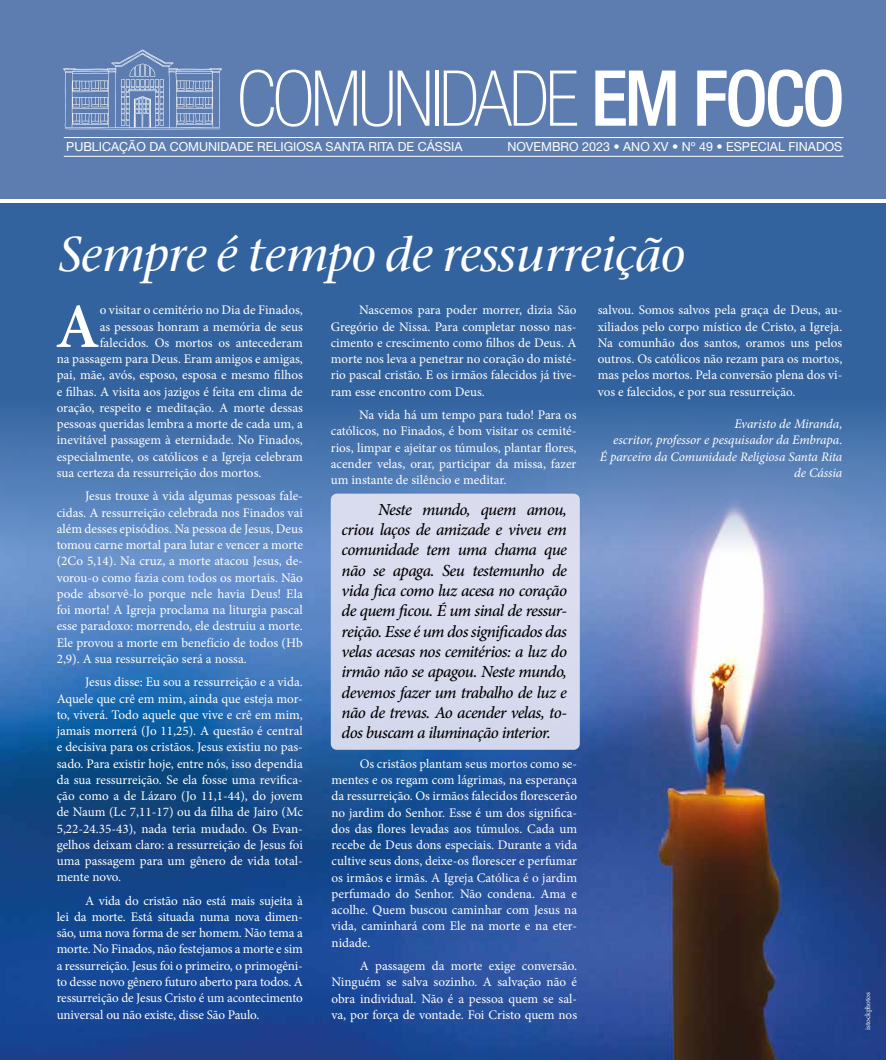
<style>
.page{position:relative;width:886px;height:1060px;background:#fff}
.page>*{position:absolute;margin:0;border:0;box-sizing:border-box;transform-origin:0 0}
.t1{font:100 condensed 77.25px "Helvetica Neue LT Std";letter-spacing:-.04em;color:#fff}
.t2{font:600 63.12px "Minion Pro";color:#fff}
.t3{font:italic 500 46.25px "Stone Serif";color:#fff}
.t4{font:italic 500 16.88px/20.4px "Minion Pro";letter-spacing:-.035em;color:#000;text-align:justify}
.t5{font:13.12px/16.2px "Minion Pro";color:#fff;text-align:justify}
.t6{font:italic 13.12px/16.2px "Minion Pro";letter-spacing:-.01em;color:#fff;text-align:right}
.t7{font:12.5px "Helvetica Neue LT Std";color:#fff}
.t8{font:7.5px "Minion Pro";letter-spacing:-.005em;color:#fff}
.s1{font-weight:500}
</style>
<div class="page">
<img style="left:0;top:204px;width:886px;height:855px">
<div style="left:0;top:0;width:886px;height:198px;background:#5d7db1"></div>
<hr style="left:64px;top:137px;width:779px;height:1px;background:#fff">
<hr style="left:64px;top:156px;width:779px;height:1px;background:#fff">
<svg style="left:63px;top:49px;width:159px;height:80px"></svg>
<div style="left:331px;top:493px;width:249px;height:256px;background:#d9dcef;border-radius:6px"></div>
<h1 class="t1" style="left:237px;top:55px;width:609px">COMUNIDADE <span class="s1">EM FOCO</span></h1>
<p class="t7" style="left:66px;top:139px;width:398px">PUBLICAÇÃO DA COMUNIDADE RELIGIOSA SANTA RITA DE CÁSSIA</p>
<p class="t7" style="left:507px;top:139px;width:336px">NOVEMBRO 2023 • ANO XV • Nº 49 • ESPECIAL FINADOS</p>
<h3 class="t3" style="left:57px;top:225px;width:627px">Sempre é tempo de ressurreição</h3>
<p class="t5" style="left:598px;top:302px;width:246px">salvou. Somos salvos pela graça de Deus, au&shy;xiliados pelo corpo místico de Cristo, a Igreja.<br>Na comunhão dos santos, oramos uns pelos outros. Os católicos não rezam para os mortos, mas pelos mortos. Pela conversão plena dos vi&shy;vos e falecidos, e por sua ressurreição.</p>
<p class="t6" style="left:600px;top:416px;width:244px">Evaristo de Miranda,<br>escritor, professor e pesquisador da Embrapa.<br>É parceiro da Comunidade Religiosa Santa Rita de Cássia</p>
<p class="t4" style="left:342px;top:499px;width:227px;text-indent:37px">Neste mundo, quem amou, criou laços de amizade e viveu em comunidade tem uma chama que não se apaga. Seu testemunho de vida fica como luz acesa no coração de quem ficou. É um sinal de ressur&shy;reição. Esse é um dos significados das velas acesas nos cemitérios: a luz do irmão não se apagou. Neste mundo, devemos fazer um trabalho de luz e não de trevas. Ao acender velas, to&shy;dos buscam a iluminação interior.</p>
<h2 class="t2" style="left:55px;top:283px;width:46px">A</h2>
<p class="t5" style="left:100px;top:302px;width:205px">o visitar o cemitério no Dia de Finados,</p>
<p class="t5" style="left:331px;top:302px;width:247px;text-indent:28px">Nascemos para poder morrer, dizia São Gregório de Nissa. Para completar nosso nas&shy;cimento e crescimento como filhos de Deus. A morte nos leva a penetrar no coração do misté&shy;rio pascal cristão. E os irmãos falecidos já tive&shy;ram esse encontro com Deus.</p>
<p class="t5" style="left:331px;top:407px;width:247px;text-indent:28px">Na vida há um tempo para tudo! Para os católicos, no Finados, é bom visitar os cemité&shy;rios, limpar e ajeitar os túmulos, plantar flores, acender velas, orar, participar da missa, fazer um instante de silêncio e meditar.</p>
<p class="t5" style="left:100px;top:318px;width:205px">as pessoas honram a memória de seus</p>
<p class="t5" style="left:100px;top:335px;width:205px">falecidos. Os mortos os antecederam</p>
<p class="t5" style="left:57px;top:351px;width:248px">na passagem para Deus. Eram amigos e amigas,</p>
<p class="t5" style="left:57px;top:367px;width:248px">pai, mãe, avós, esposo, esposa e mesmo filhos</p>
<p class="t5" style="left:57px;top:383px;width:248px">e filhas. A visita aos jazigos é feita em clima de</p>
<p class="t5" style="left:57px;top:400px;width:248px">oração, respeito e meditação. A morte dessas</p>
<p class="t5" style="left:57px;top:416px;width:248px">pessoas queridas lembra a morte de cada um, a</p>
<p class="t5" style="left:57px;top:432px;width:248px">inevitável passagem à eternidade. No Finados,</p>
<p class="t5" style="left:57px;top:448px;width:248px">especialmente, os católicos e a Igreja celebram</p>
<p class="t5" style="left:57px;top:465px;width:206px">sua certeza da ressurreição dos mortos.</p>
<p class="t5" style="left:57px;top:488px;width:248px;text-indent:28px">Jesus trouxe à vida algumas pessoas fale&shy;cidas. A ressurreição celebrada nos Finados vai além desses episódios. Na pessoa de Jesus, Deus tomou carne mortal para lutar e vencer a morte (2Co 5,14). Na cruz, a morte atacou Jesus, de&shy;vorou-o como fazia com todos os mortais. Não pode absorvê-lo porque nele havia Deus! Ela foi morta! A Igreja proclama na liturgia pascal esse paradoxo: morrendo, ele destruiu a morte.<br>Ele provou a morte em benefício de todos (Hb 2,9). A sua ressurreição será a nossa.</p>
<p class="t5" style="left:57px;top:674px;width:248px;text-indent:28px">Jesus disse: Eu sou a ressurreição e a vida.<br>Aquele que crê em mim, ainda que esteja mor&shy;to, viverá. Todo aquele que vive e crê em mim, jamais morrerá (Jo 11,25). A questão é central e decisiva para os cristãos. Jesus existiu no pas&shy;sado. Para existir hoje, entre nós, isso dependia da sua ressurreição. Se ela fosse uma revifica&shy;ção como a de Lázaro (Jo 11,1-44), do jovem de Naum (Lc 7,11-17) ou da filha de Jairo (Mc 5,22-24.35-43), nada teria mudado. Os Evan&shy;gelhos deixam claro: a ressurreição de Jesus foi uma passagem para um gênero de vida total&shy;mente novo.</p>
<p class="t5" style="left:57px;top:892px;width:248px;text-indent:28px">A vida do cristão não está mais sujeita à lei da morte. Está situada numa nova dimen&shy;são, uma nova forma de ser homem. Não tema a morte. No Finados, não festejamos a morte e sim a ressurreição. Jesus foi o primeiro, o primogêni&shy;to desse novo gênero futuro aberto para todos. A ressurreição de Jesus Cristo é um acontecimento universal ou não existe, disse São Paulo.</p>
<p class="t5" style="left:331px;top:755px;width:247px;text-indent:28px">Os cristãos plantam seus mortos como se&shy;mentes e os regam com lágrimas, na esperança da ressurreição. Os irmãos falecidos florescerão no jardim do Senhor. Esse é um dos significa&shy;dos das flores levadas aos túmulos. Cada um recebe de Deus dons especiais. Durante a vida cultive seus dons, deixe-os florescer e perfumar os irmãos e irmãs. A Igreja Católica é o jardim perfumado do Senhor. Não condena. Ama e acolhe. Quem buscou caminhar com Jesus na vida, caminhará com Ele na morte e na eter&shy;nidade.</p>
<p class="t5" style="left:331px;top:957px;width:247px;text-indent:28px">A passagem da morte exige conversão.<br>Ninguém se salva sozinho. A salvação não é obra individual. Não é a pessoa quem se sal&shy;va, por força de vontade. Foi Cristo quem nos</p>
<p class="t8" style="left:863px;top:1029px;width:40px;rotate:-90deg">istockphotos</p>
</div>
